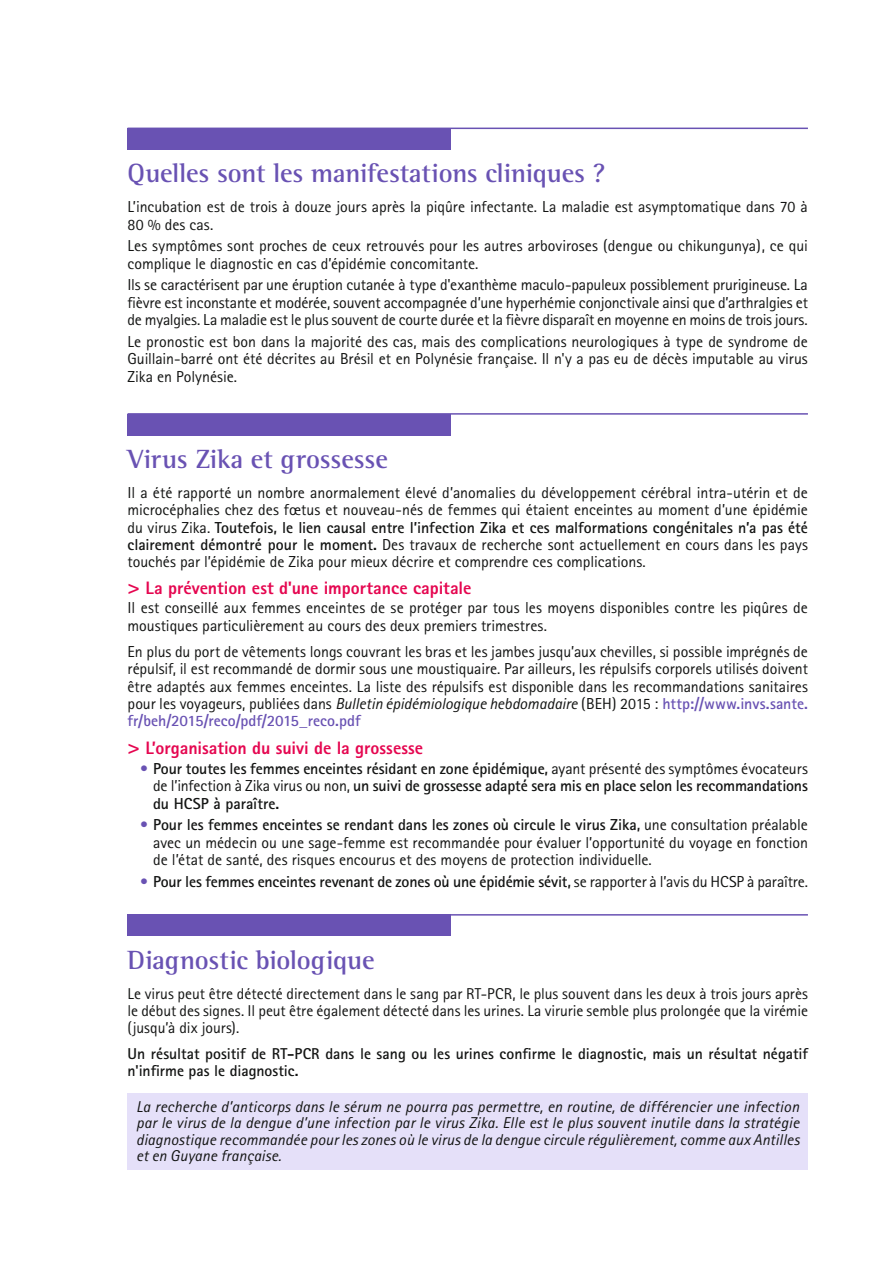
<style>
.page{position:relative;width:893px;height:1263px;background:#fff}
.page>*{position:absolute;margin:0;border:0;box-sizing:border-box;transform-origin:0 0}
.TITRE_1{font:700 27px "Rotis Semi Serif";letter-spacing:-.005em;color:#6952b3}
.TITRE_2{font:800 18px "Rotis Sans Serif";letter-spacing:-.005em;color:#e50650}
.COURANT{font:15.9px/17.4px "Rotis Sans Serif";color:#131413;text-align:justify}
.COURANT_PUCE{font:15.9px/17.4px "Rotis Sans Serif";letter-spacing:-.005em;color:#131413}
.t1{font:700 15.9px/17.4px "Rotis Sans Serif Std";letter-spacing:-.01em;color:#131413;text-align:justify}
.COURANT-2{font:italic 15.75px/16.5px "Rotis Sans Serif Std";letter-spacing:.005em;color:#131413;text-align:justify}
.COURANT-3{font:15.75px/17.2px "Rotis Sans Serif Std";letter-spacing:-.005em;color:#131413;text-align:justify}
.COURANT-4{font:700 15.75px/17.2px "Rotis Sans Serif Std";color:#131413}
.s1{font-family:"Rotis Sans Serif Std";font-weight:700}
.s2{font-size:21px}
.s3{font-style:italic}
.s4{font-family:"Rotis Sans Serif Std";font-weight:700;color:#6952b3}
.s5{font-family:"Rotis Sans Serif";font-weight:400;color:#6952b3}
.s6{font-family:"Rotis Sans Serif";font-weight:400}
.s7{color:#6952b3}
</style>
<div class="page">
<hr style="left:128px;top:128px;width:680px;height:1px;background:#6952b3">
<div style="left:128px;top:128px;width:323px;height:22px;background:#6952b3"></div>
<hr style="left:128px;top:413px;width:680px;height:2px;background:#6952b3">
<div style="left:128px;top:414px;width:323px;height:21px;background:#6952b3"></div>
<hr style="left:128px;top:914px;width:680px;height:1px;background:#6952b3">
<div style="left:128px;top:915px;width:323px;height:21px;background:#6952b3"></div>
<div style="left:128px;top:1093px;width:680px;height:77px;background:#e5e0f9"></div>
<p class="TITRE_1" style="left:128px;top:157px;width:479px">Quelles sont les manifestations cliniques ?</p>
<p class="COURANT_PUCE" style="left:128px;top:198px;width:682px">L’incubation est de trois à douze jours après la piqûre infectante. La maladie est asymptomatique dans 70 à<br>80 % des cas.</p>
<p class="COURANT_PUCE" style="left:128px;top:237px;width:682px">Les symptômes sont proches de ceux retrouvés pour les autres arboviroses (dengue ou chikungunya), ce qui complique le diagnostic en cas d’épidémie concomitante.</p>
<p class="COURANT_PUCE" style="left:128px;top:276px;width:682px;text-align:justify">Ils se caractérisent par une éruption cutanée à type d'exanthème maculo-papuleux possiblement prurigineuse. La fièvre est inconstante et modérée, souvent accompagnée d’une hyperhémie conjonctivale ainsi que d’arthralgies et de myalgies. La maladie est le plus souvent de courte durée et la fièvre disparaît en moyenne en moins de trois jours.</p>
<p class="COURANT_PUCE" style="left:128px;top:333px;width:682px;text-align:justify">Le pronostic est bon dans la majorité des cas, mais des complications neurologiques à type de syndrome de Guillain-barré ont été décrites au Brésil et en Polynésie française. Il n'y a pas eu de décès imputable au virus Zika en Polynésie.</p>
<p class="TITRE_1" style="left:128px;top:442px;width:262px">Virus Zika et grossesse</p>
<p class="COURANT" style="left:128px;top:484px;width:682px">Il a été rapporté un nombre anormalement élevé d’anomalies du développement cérébral intra-utérin et de microcéphalies chez des fœtus et nouveau-nés de femmes qui étaient enceintes au moment d’une épidémie du virus Zika. <span class="s1">Toutefois, le lien causal entre l’infection Zika et ces malformations congénitales n’a pas été clairement démontré pour le moment.</span> Des travaux de recherche sont actuellement en cours dans les pays touchés par l’épidémie de Zika pour mieux décrire et comprendre ces complications.</p>
<p class="TITRE_2" style="left:128px;top:576px;width:345px"><span class="s2">&gt;</span> La prévention est d'une importance capitale</p>
<p class="COURANT" style="left:128px;top:599px;width:682px">Il est conseillé aux femmes enceintes de se protéger par tous les moyens disponibles contre les piqûres de moustiques particulièrement au cours des deux premiers trimestres.</p>
<p class="COURANT" style="left:128px;top:643px;width:682px">En plus du port de vêtements longs couvrant les bras et les jambes jusqu’aux chevilles, si possible imprégnés de répulsif, il est recommandé de dormir sous une moustiquaire. Par ailleurs, les répulsifs corporels utilisés doivent être adaptés aux femmes enceintes. La liste des répulsifs est disponible dans les recommandations sanitaires pour les voyageurs, publiées dans <span class="s3">Bulletin épidémiologique hebdomadaire</span> (BEH) 2015 : <span class="s4">http://www.invs.sante. fr/beh/2015/reco/pdf/2015_reco.pdf</span></p>
<p class="TITRE_2" style="left:128px;top:737px;width:297px"><span class="s2">&gt;</span> L’organisation du suivi de la grossesse</p>
<p class="t1" style="left:153px;top:759px;width:656px;text-indent:-13px"><span class="s5">•</span> Pour toutes les femmes enceintes résidant en zone épidémique, <span class="s6">ayant présenté des symptômes évocateurs de l’infection à Zika virus ou non,</span> un suivi de grossesse adapté sera mis en place selon les recommandations du HCSP à paraître.</p>
<p class="COURANT" style="left:153px;top:816px;width:656px;text-indent:-13px"><span class="s7">•</span> <span class="s1">Pour les femmes enceintes se rendant dans les zones où circule le virus Zika,</span> une consultation préalable avec un médecin ou une sage-femme est recommandée pour évaluer l’opportunité du voyage en fonction de l’état de santé, des risques encourus et des moyens de protection individuelle.</p>
<p class="t1" style="left:140px;top:872px;width:669px"><span class="s5">•</span> Pour les femmes enceintes revenant de zones où une épidémie sévit, <span class="s6">se rapporter à l’avis du HCSP à paraître.</span></p>
<p class="TITRE_1" style="left:128px;top:943px;width:249px">Diagnostic biologique</p>
<p class="COURANT-3" style="left:128px;top:984px;width:682px">Le virus peut être détecté directement dans le sang par RT-PCR, le plus souvent dans les deux à trois jours après le début des signes. Il peut être également détecté dans les urines. La virurie semble plus prolongée que la virémie (jusqu’à dix jours).</p>
<p class="COURANT-4" style="left:128px;top:1044px;width:682px">Un résultat positif de RT-PCR dans le sang ou les urines confirme le diagnostic, mais un résultat négatif n'infirme pas le diagnostic.</p>
<p class="COURANT-2" style="left:136px;top:1098px;width:665px">La recherche d’anticorps dans le sérum ne pourra pas permettre, en routine, de différencier une infection par le virus de la dengue d’une infection par le virus Zika. Elle est le plus souvent inutile dans la stratégie diagnostique recommandée pour les zones où le virus de la dengue circule régulièrement, comme aux Antilles et en Guyane française.</p>
</div>
